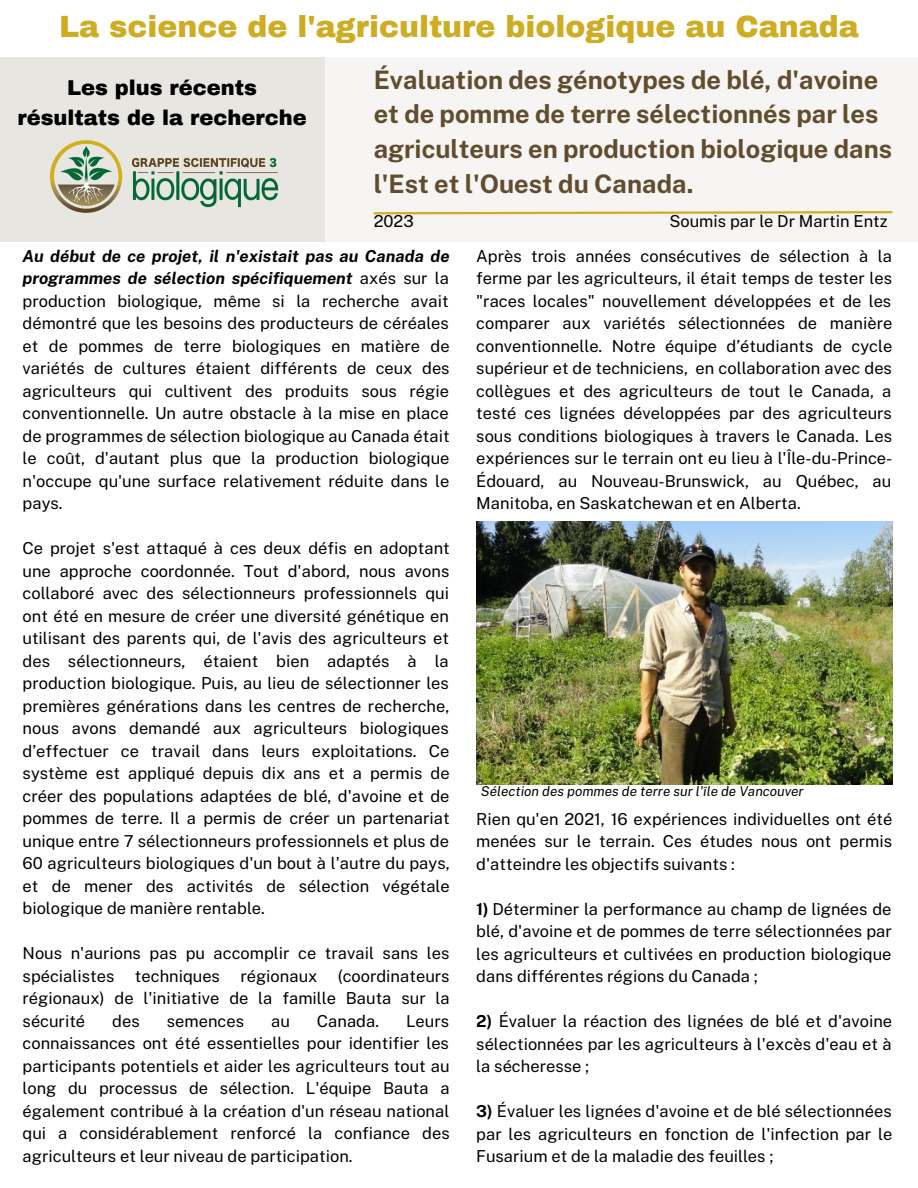
<style>
.page{position:relative;width:918px;height:1188px;background:#fff}
.page>*{position:absolute;margin:0;border:0;box-sizing:border-box;transform-origin:0 0}
.t1{font:900 30px "Archivo";color:#cfad22}
.t2{font:700 25.5px/34.8px "Public Sans";color:#614d2d}
.t3{font:900 21px/29.2px "Archivo";color:#000;text-align:center}
.t4{font:16.5px/22.5px "Public Sans";color:#000;text-align:justify}
.t5{font:italic 13.5px "Public Sans";color:#000}
.s1{font-weight:700;font-style:italic}
.s2{font-weight:700}
</style>
<div class="page">
<div style="left:0;top:57px;width:324px;height:185px;background:#e8e6e0"></div>
<img style="left:49px;top:140px;width:230px;height:73px">
<div style="left:324px;top:57px;width:594px;height:185px;background:#f6f5f3"></div>
<svg style="left:373px;top:211px;width:520px;height:4px"></svg>
<img style="left:476px;top:521px;width:417px;height:264px">
<p class="t1" style="left:59px;top:11px;width:801px">La science de l'agriculture biologique au Canada</p>
<p class="t3" style="left:18px;top:74px;width:291px">Les plus récents résultats de la recherche</p>
<p class="t2" style="left:374px;top:62px;width:520px">Évaluation des génotypes de blé, d'avoine et de pomme de terre sélectionnés par les agriculteurs en production biologique dans l'Est et l'Ouest du Canada.</p>
<p class="t4" style="left:374px;top:210px;width:42px">2023</p>
<p class="t4" style="left:669px;top:210px;width:220px">Soumis par le Dr Martin Entz</p>
<p class="t4" style="left:23px;top:245px;width:429px"><span class="s1">Au début de ce projet, il n'existait pas au Canada de programmes de sélection spécifiquement</span> axés sur la production biologique, même si la recherche avait démontré que les besoins des producteurs de céréales et de pommes de terre biologiques en matière de variétés de cultures étaient différents de ceux des agriculteurs qui cultivent des produits sous régie conventionnelle. Un autre obstacle à la mise en place de programmes de sélection biologique au Canada était le coût, d'autant plus que la production biologique n'occupe qu'une surface relativement réduite dans le pays.</p>
<p class="t4" style="left:23px;top:537px;width:429px">Ce projet s'est attaqué à ces deux défis en adoptant une approche coordonnée. Tout d'abord, nous avons collaboré avec des sélectionneurs professionnels qui ont été en mesure de créer une diversité génétique en utilisant des parents qui, de l'avis des agriculteurs et des sélectionneurs, étaient bien adaptés à la production biologique. Puis, au lieu de sélectionner les premières générations dans les centres de recherche, nous avons demandé aux agriculteurs biologiques d’effectuer ce travail dans leurs exploitations. Ce système est appliqué depuis dix ans et a permis de créer des populations adaptées de blé, d'avoine et de pommes de terre. Il a permis de créer un partenariat unique entre 7 sélectionneurs professionnels et plus de 60 agriculteurs biologiques d'un bout à l'autre du pays, et de mener des activités de sélection végétale biologique de manière rentable.</p>
<p class="t4" style="left:23px;top:942px;width:429px">Nous n'aurions pas pu accomplir ce travail sans les spécialistes techniques régionaux (coordinateurs régionaux) de l'initiative de la famille Bauta sur la sécurité</p>
<p class="t4" style="left:112px;top:1010px;width:29px">des</p>
<p class="t4" style="left:167px;top:1010px;width:79px">semences</p>
<p class="t4" style="left:271px;top:1010px;width:20px">au</p>
<p class="t4" style="left:317px;top:1010px;width:64px">Canada.</p>
<p class="t4" style="left:23px;top:1010px;width:429px;text-indent:384px">Leurs connaissances ont été essentielles pour identifier les participants potentiels et aider les agriculteurs tout au long du processus de sélection. L'équipe Bauta a également contribué à la création d'un réseau national qui a considérablement renforcé la confiance des agriculteurs et leur niveau de participation.</p>
<p class="t4" style="left:476px;top:245px;width:418px">Après trois années consécutives de sélection à la ferme par les agriculteurs, il était temps de tester les "races locales" nouvellement développées et de les comparer aux variétés sélectionnées de manière conventionnelle. Notre équipe d’étudiants de cycle supérieur et de techniciens, en collaboration avec des collègues et des agriculteurs de tout le Canada, a testé ces lignées développées par des agriculteurs sous conditions biologiques à travers le Canada. Les expériences sur le terrain ont eu lieu à l'Île-du-Prince-Édouard, au Nouveau-Brunswick, au Québec, au Manitoba, en Saskatchewan et en Alberta.</p>
<p class="t5" style="left:481px;top:783px;width:324px">Sélection des pommes de terre sur l'île de Vancouver</p>
<p class="t4" style="left:476px;top:807px;width:418px">Rien qu'en 2021, 16 expériences individuelles ont été menées sur le terrain. Ces études nous ont permis d'atteindre les objectifs suivants :</p>
<p class="t4" style="left:476px;top:897px;width:417px"><span class="s2">1)</span> Déterminer la performance au champ de lignées de blé, d'avoine et de pommes de terre sélectionnées par les agriculteurs et cultivées en production biologique dans différentes régions du Canada ;</p>
<p class="t4" style="left:476px;top:1010px;width:417px"><span class="s2">2)</span> Évaluer la réaction des lignées de blé et d'avoine sélectionnées par les agriculteurs à l'excès d'eau et à la sécheresse ;</p>
<p class="t4" style="left:476px;top:1100px;width:418px"><span class="s2">3)</span> Évaluer les lignées d'avoine et de blé sélectionnées par les agriculteurs en fonction de l'infection par le Fusarium et de la maladie des feuilles ;</p>
</div>
